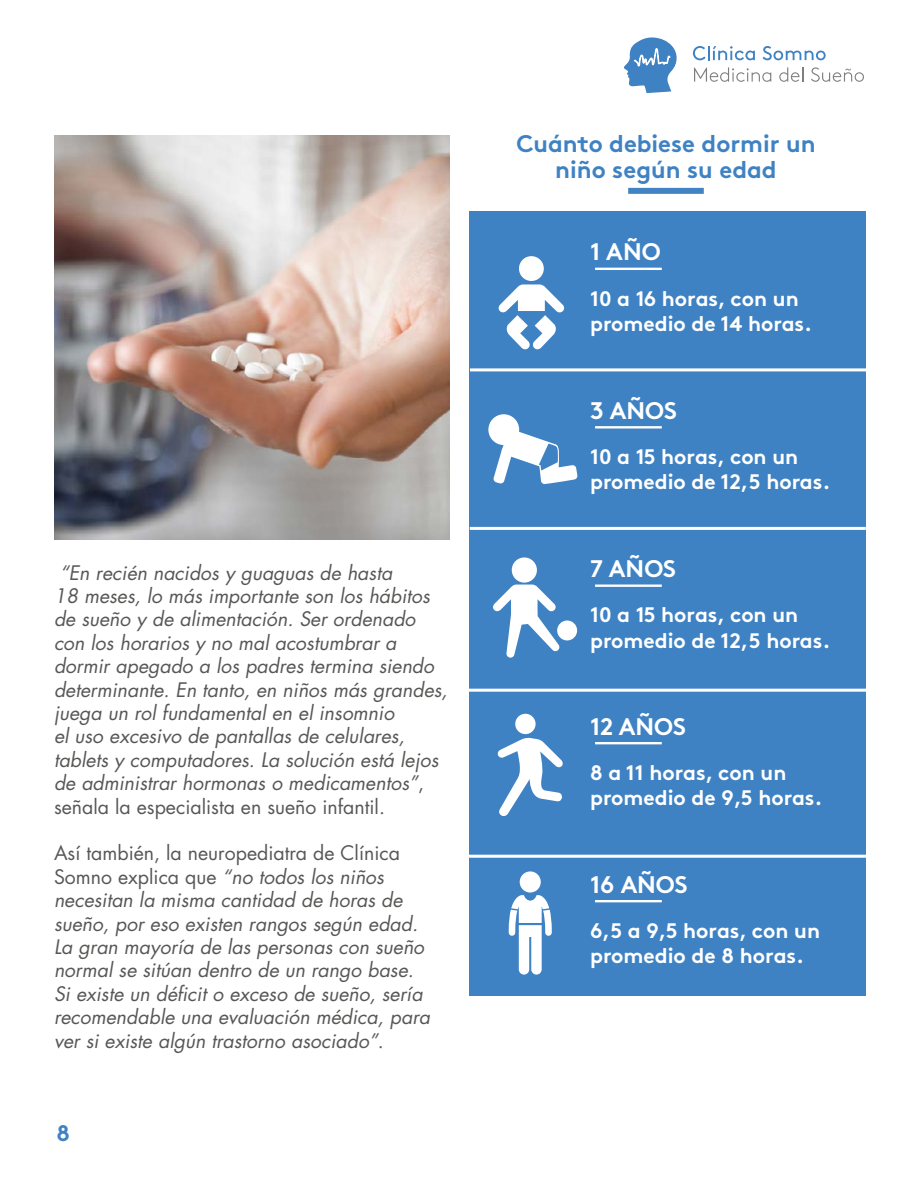
<style>
.page{position:relative;width:918px;height:1188px;background:#fff}
.page>*{position:absolute;margin:0;border:0;box-sizing:border-box;transform-origin:0 0}
.t1{font:700 24px/25.5px "Brown";color:#3f82c4;text-align:center}
.t2{font:700 24px "Brown";color:#fff}
.t3{font:22.5px "Brown Bold Alt";color:#3f82c4}
.t4{font:700 21px/25.2px "Brown";color:#fff}
.t5{font:italic 19.5px/23.4px "Futura Std";color:#575756}
.s1{font-style:normal}
</style>
<div class="page">
<div style="left:470px;top:211px;width:396px;height:784px;background:#3f82c4"></div>
<div style="left:519px;top:256px;width:25px;height:25px;background:#fff;border-radius:50%"></div>
<svg style="left:498px;top:284px;width:67px;height:66px"></svg>
<hr style="left:595px;top:268px;width:67px;height:2px;background:#fff">
<hr style="left:595px;top:426px;width:67px;height:3px;background:#fff">
<svg style="left:493px;top:429px;width:85px;height:55px"></svg>
<div style="left:488px;top:414px;width:31px;height:31px;background:#fff;border-radius:50%"></div>
<hr style="left:595px;top:585px;width:67px;height:2px;background:#fff">
<div style="left:512px;top:557px;width:25px;height:26px;background:#fff;border-radius:50%"></div>
<svg style="left:493px;top:585px;width:67px;height:73px"></svg>
<div style="left:557px;top:621px;width:20px;height:19px;background:#fff;border-radius:50%"></div>
<hr style="left:595px;top:742px;width:67px;height:2px;background:#fff">
<svg style="left:497px;top:713px;width:66px;height:103px"></svg>
<hr style="left:595px;top:900px;width:67px;height:2px;background:#fff">
<svg style="left:509px;top:871px;width:43px;height:104px"></svg>
<hr style="left:470px;top:368px;width:402px;height:3px;background:#fff">
<hr style="left:470px;top:527px;width:396px;height:3px;background:#fff">
<hr style="left:467px;top:689px;width:400px;height:3px;background:#fff">
<hr style="left:460px;top:855px;width:407px;height:3px;background:#fff">
<div style="left:628px;top:188px;width:76px;height:6px;background:#4283c4"></div>
<img style="left:54px;top:135px;width:396px;height:405px">
<svg style="left:693px;top:46px;width:62px;height:14px"></svg>
<svg style="left:763px;top:46px;width:63px;height:14px"></svg>
<svg style="left:694px;top:67px;width:77px;height:15px"></svg>
<svg style="left:779px;top:67px;width:24px;height:15px"></svg>
<svg style="left:811px;top:67px;width:53px;height:15px"></svg>
<svg style="left:624px;top:37px;width:53px;height:56px"></svg>
<p class="t5" style="left:54px;top:561px;width:395px;text-indent:6px">“En recién nacidos y guaguas de hasta<br>18 meses, lo más importante son los hábitos de sueño y de alimentación. Ser ordenado con los horarios y no mal acostumbrar a dormir apegado a los padres termina siendo determinante. En tanto, en niños más grandes, juega un rol fundamental en el insomnio<br>el uso excesivo de pantallas de celulares, tablets y computadores. La solución está lejos de administrar hormonas o medicamentos”<span class="s1">, señala la especialista en sueño infantil.</span></p>
<p class="t5" style="left:54px;top:842px;width:378px"><span class="s1">Así también, la neuropediatra de Clínica Somno explica que</span> “no todos los niños necesitan la misma cantidad de horas de sueño, por eso existen rangos según edad.<br>La gran mayoría de las personas con sueño normal se sitúan dentro de un rango base.<br>Si existe un déficit o exceso de sueño, sería recomendable una evaluación médica, para ver si existe algún trastorno asociado”<span class="s1">.</span></p>
<p class="t3" style="left:57px;top:1115px;width:15px">8</p>
<p class="t1" style="left:516px;top:129px;width:301px">Cuánto debiese dormir un niño según su edad</p>
<p class="t2" style="left:590px;top:233px;width:72px">1 AÑO</p>
<p class="t4" style="left:590px;top:283px;width:224px">10 a 16 horas, con un promedio de 14 horas.</p>
<p class="t2" style="left:590px;top:391px;width:88px">3 AÑOS</p>
<p class="t4" style="left:590px;top:442px;width:242px">10 a 15 horas, con un promedio de 12,5 horas.</p>
<p class="t2" style="left:590px;top:550px;width:88px">7 AÑOS</p>
<p class="t4" style="left:590px;top:600px;width:242px">10 a 15 horas, con un promedio de 12,5 horas.</p>
<p class="t2" style="left:590px;top:707px;width:97px">12 AÑOS</p>
<p class="t4" style="left:590px;top:758px;width:234px">8 a 11 horas, con un promedio de 9,5 horas.</p>
<p class="t2" style="left:590px;top:865px;width:99px">16 AÑOS</p>
<p class="t4" style="left:590px;top:916px;width:231px">6,5 a 9,5 horas, con un promedio de 8 horas.</p>
</div>
